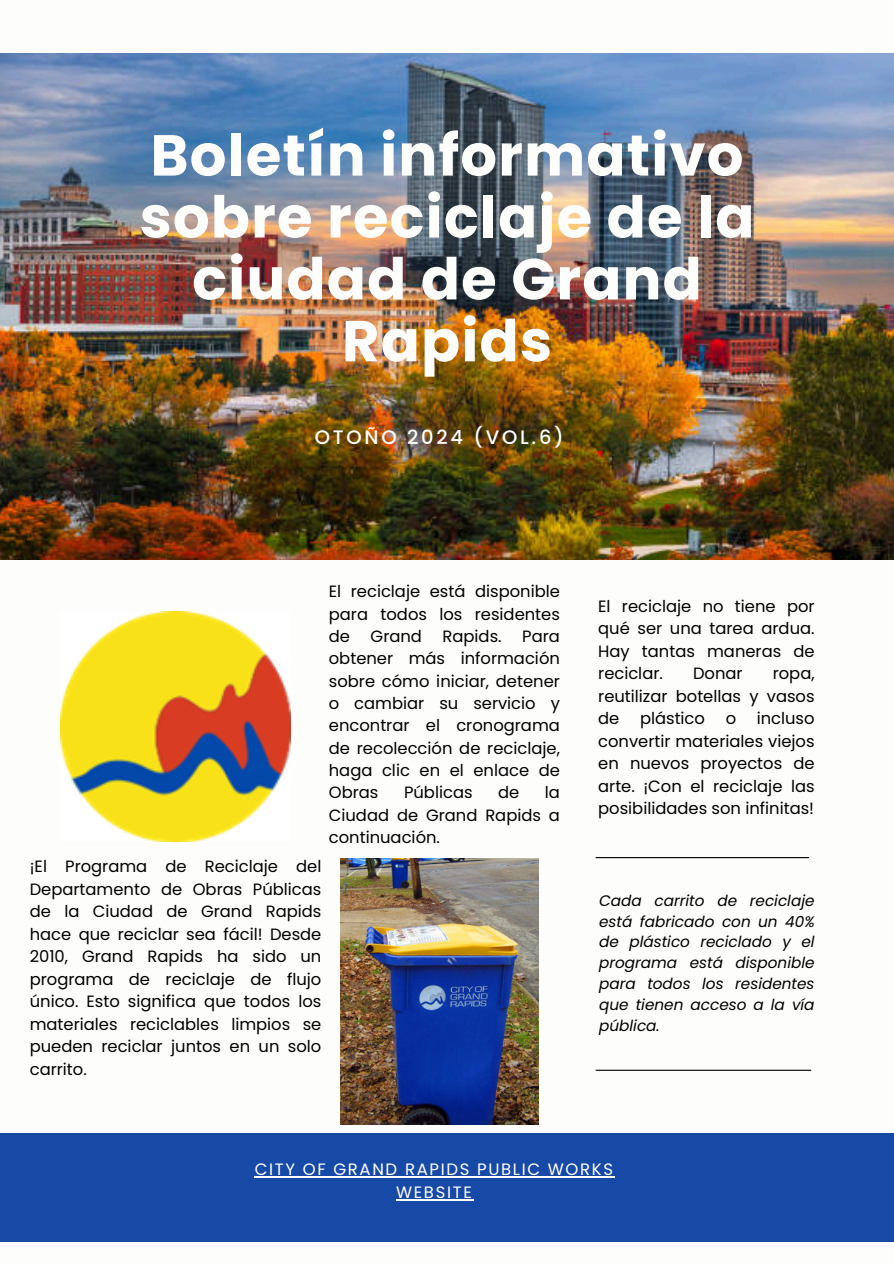
<style>
.page{position:relative;width:894px;height:1264px;background:#fff}
.page>*{position:absolute;margin:0;border:0;box-sizing:border-box;transform-origin:0 0}
.t1{font:700 57.6px/61.8px "Poppins";letter-spacing:.02em;color:#fdfdfc;text-align:center}
.t2{font:500 19.5px "Poppins";letter-spacing:.14em;color:#fff}
.t3{font:16.5px/23px "Poppins";letter-spacing:.1em;color:#fff;text-align:center}
.t4{font:16.35px/22.5px "Poppins";color:#000;text-align:justify}
.t5{font:italic 15.3px/20.9px "Poppins";color:#000;text-align:justify}
</style>
<div class="page">
<div style="left:0;top:1133px;width:893px;height:109px;background:#1749a7"></div>
<hr style="left:595px;top:857px;width:213px;height:1px;background:#000">
<hr style="left:595px;top:1069px;width:215px;height:1px;background:#000">
<img style="left:61px;top:612px;width:229px;height:229px">
<img style="left:340px;top:858px;width:198px;height:266px">
<img style="left:0;top:53px;width:893px;height:506px">
<hr style="left:254px;top:1176px;width:360px;height:1px;background:#fff">
<hr style="left:396px;top:1199px;width:77px;height:1px;background:#fff">
<h3 class="t1" style="left:139px;top:124px;width:616px">Boletín informativo sobre reciclaje de la ciudad de Grand<br>Rapids</h3>
<p class="t2" style="left:315px;top:423px;width:250px">OTOÑO 2024 (VOL.6)</p>
<p class="t4" style="left:30px;top:855px;width:293px">¡El Programa de Reciclaje del Departamento de Obras Públicas de la Ciudad de Grand Rapids hace que reciclar sea fácil! Desde 2010, Grand Rapids ha sido un programa de reciclaje de flujo único. Esto significa que todos los materiales reciclables limpios se pueden reciclar juntos en un solo carrito.</p>
<p class="t4" style="left:329px;top:580px;width:232px">El reciclaje está disponible para todos los residentes de</p>
<p class="t4" style="left:370px;top:625px;width:53px">Grand</p>
<p class="t4" style="left:442px;top:625px;width:61px">Rapids.</p>
<p class="t4" style="left:329px;top:625px;width:232px;text-indent:193px">Para obtener más información sobre cómo iniciar, detener o cambiar su servicio y encontrar el cronograma de recolección de reciclaje, haga clic en el enlace de Obras</p>
<p class="t4" style="left:404px;top:781px;width:70px">Públicas</p>
<p class="t4" style="left:498px;top:781px;width:23px">de</p>
<p class="t4" style="left:329px;top:781px;width:232px;text-indent:216px">la Ciudad de Grand Rapids a continuación.</p>
<p class="t4" style="left:598px;top:594px;width:218px">El reciclaje no tiene por qué ser una tarea ardua.<br>Hay tantas maneras de reciclar.</p>
<p class="t4" style="left:692px;top:662px;width:51px">Donar</p>
<p class="t4" style="left:598px;top:662px;width:218px;text-indent:174px">ropa, reutilizar botellas y vasos de</p>
<p class="t4" style="left:640px;top:707px;width:66px">plástico</p>
<p class="t4" style="left:725px;top:707px;width:12px">o</p>
<p class="t4" style="left:598px;top:707px;width:218px;text-indent:158px">incluso convertir materiales viejos en nuevos proyectos de arte. ¡Con el reciclaje las posibilidades son infinitas!</p>
<p class="t5" style="left:599px;top:889px;width:217px">Cada carrito de reciclaje está fabricado con un 40% de plástico reciclado y el programa está disponible para todos los residentes que tienen acceso a la vía pública.</p>
<p class="t3" style="left:254px;top:1157px;width:360px">CITY OF GRAND RAPIDS PUBLIC WORKS<br>WEBSITE</p>
</div>
